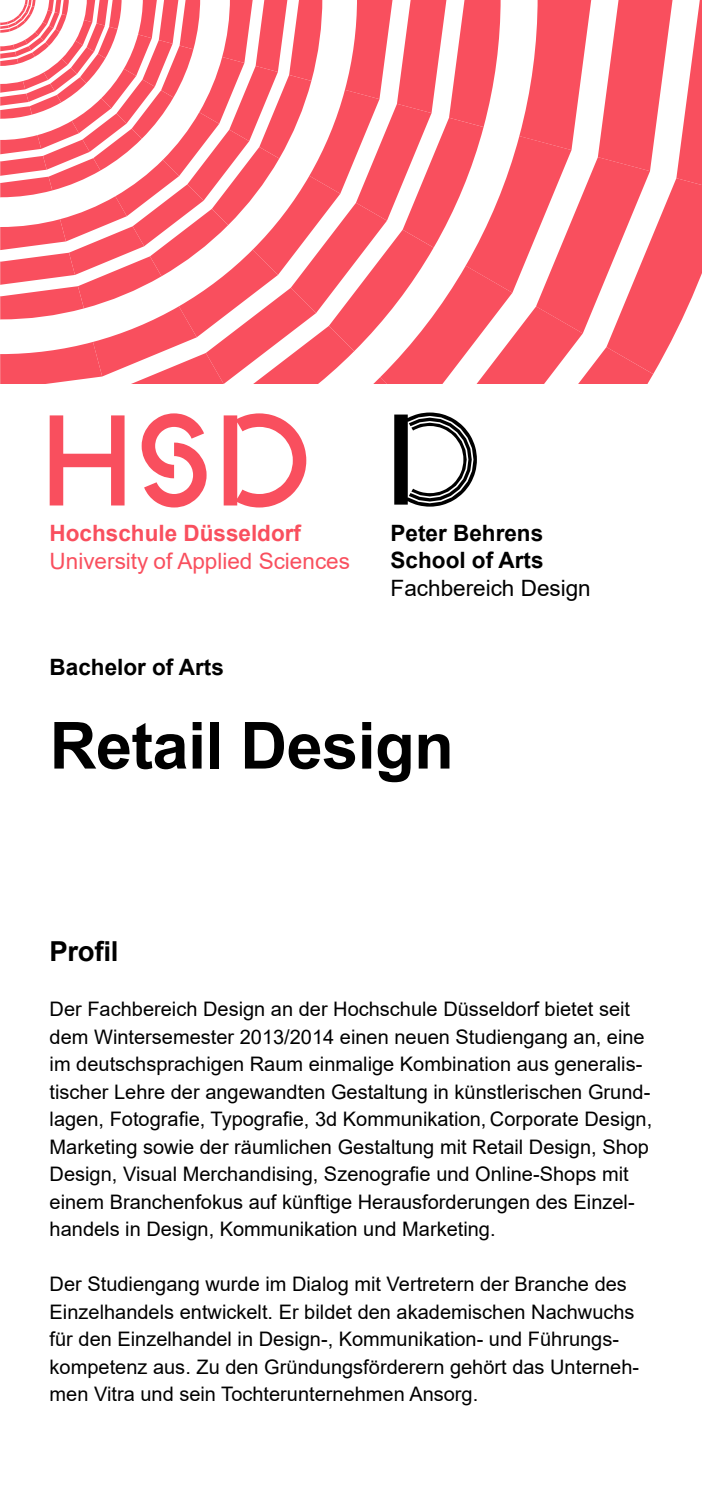
<style>
.page{position:relative;width:702px;height:1489px;background:#fff}
.page>*{position:absolute;margin:0;border:0;box-sizing:border-box;transform-origin:0 0}
.t1{font:125px "HSD Sans";color:#f94f5e}
.t2{font:125px "HSD Sans Design";color:#000}
.t3{font:700 65px "Arial";letter-spacing:-.01em;color:#000}
.t4{font:700 27.5px "Arial";color:#000}
.t5{font:700 22.5px/27.5px "Arial";color:#000}
.t6{font:22.5px "Arial";color:#f94f5e}
.t7{font:700 22.5px "Arial";color:#f94f5e}
.t8{font:22.5px "Arial";color:#000}
.t9{font:20px/27.5px "Arial";color:#000}
</style>
<div class="page">
<svg style="left:0;top:0;width:702px;height:383px"></svg>
<h1 class="t1" style="left:39px;top:395px;width:274px">•</h1>
<p class="t7" style="left:50px;top:517px;width:253px">Hochschule Düsseldorf</p>
<p class="t6" style="left:50px;top:545px;width:302px">University of Applied Sciences</p>
<p class="t5" style="left:50px;top:653px;width:176px">Bachelor of Arts</p>
<h1 class="t2" style="left:383px;top:394px;width:101px">D</h1>
<p class="t5" style="left:390px;top:519px;width:154px">Peter Behrens<br>School of Arts</p>
<p class="t8" style="left:390px;top:572px;width:202px">Fachbereich Design</p>
<h2 class="t3" style="left:50px;top:700px;width:405px">Retail Design</h2>
<h3 class="t4" style="left:50px;top:932px;width:70px">Profil</h3>
<p class="t9" style="left:50px;top:995px;width:604px">Der Fachbereich Design an der Hochschule Düsseldorf bietet seit dem Wintersemester 2013/2014 einen neuen Studiengang an, eine im deutschsprachigen Raum einmalige Kombination aus generalis&shy;tischer Lehre der angewandten Gestaltung in künstlerischen Grund&shy;lagen, Fotografie, Typografie, 3d Kommunikation, Corporate Design, Marketing sowie der räumlichen Gestaltung mit Retail Design, Shop Design, Visual Merchandising, Szenografie und Online-Shops mit einem Branchenfokus auf künftige Herausforderungen des Einzel&shy;handels in Design, Kommunikation und Marketing.</p>
<p class="t9" style="left:50px;top:1270px;width:591px">Der Studiengang wurde im Dialog mit Vertretern der Branche des Einzelhandels entwickelt. Er bildet den akademischen Nachwuchs für den Einzelhandel in Design-, Kommunikation- und Führungs&shy;kompetenz aus. Zu den Gründungsförderern gehört das Unterneh&shy;men Vitra und sein Tochterunternehmen Ansorg.</p>
</div>
